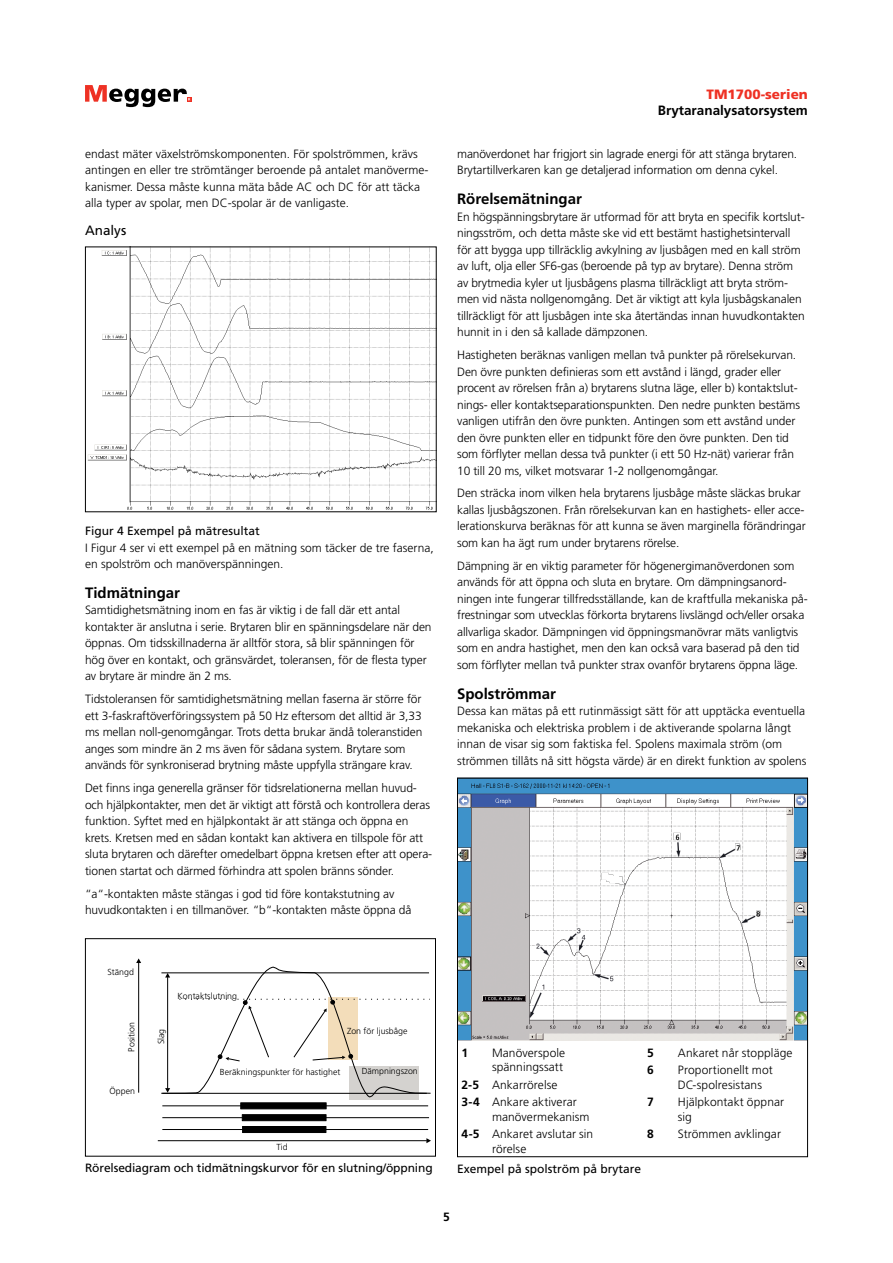
<style>
.page{position:relative;width:893px;height:1263px;background:#fff}
.page>*{position:absolute;margin:0;border:0;box-sizing:border-box;transform-origin:0 0}
.t1{font:700 15px "Frutiger LT Std";color:#000}
.t2{font:700 13.5px "Frutiger LT Std";color:#000}
.t3{font:900 13.5px "Frutiger LT Std";color:#ee3124}
.t4{font:13.5px "Frutiger LT Std";color:#000}
.t5{font:300 12px/16.5px "Frutiger LT Std";letter-spacing:-.01em;color:#000}
.t6{font:12px "Frutiger LT Std";letter-spacing:-.01em;color:#000}
.t7{font:300 12px/14.4px "Frutiger LT Std";letter-spacing:.01em;color:#000}
.t8{font:700 12px "Frutiger LT Std";color:#000}
.t9{font:300 8.7px "Frutiger LT Std";color:#000}
.s1{font-weight:700}
</style>
<div class="page">
<svg style="left:85px;top:85px;width:106px;height:22px"></svg>
<div style="left:349px;top:1066px;width:69px;height:34px;background:#d4d2cf"></div>
<hr style="left:162px;top:1105px;width:266px;height:1px;background:#000">
<hr style="left:162px;top:1117px;width:267px;height:1px;background:#000">
<hr style="left:162px;top:1129px;width:266px;height:1px;background:#000">
<hr style="left:138px;top:962px;width:1px;height:131px;background:#000">
<svg style="left:136px;top:958px;width:5px;height:5px"></svg>
<hr style="left:158px;top:1140px;width:269px;height:1px;background:#000">
<svg style="left:426px;top:1138px;width:5px;height:5px"></svg>
<div style="left:241px;top:1103px;width:85px;height:6px;background:#000"></div>
<div style="left:241px;top:1103px;width:85px;height:6px;border:1px solid #000"></div>
<div style="left:242px;top:1115px;width:84px;height:6px;background:#000"></div>
<div style="left:242px;top:1114px;width:84px;height:7px;border:1px solid #000"></div>
<div style="left:243px;top:1126px;width:83px;height:6px;background:#000"></div>
<div style="left:242px;top:1126px;width:84px;height:6px;border:1px solid #000"></div>
<svg style="left:161px;top:966px;width:270px;height:132px"></svg>
<div style="left:85px;top:938px;width:351px;height:218px;border:1px solid #000"></div>
<img style="left:459px;top:780px;width:347px;height:261px">
<div style="left:457px;top:778px;width:351px;height:379px;border:1px solid #000"></div>
<img style="left:87px;top:249px;width:348px;height:261px">
<p class="t5" style="left:85px;top:146px;width:345px">endast mäter växelströmskomponenten. För spolströmmen, krävs antingen en eller tre strömtänger beroende på antalet manöverme&shy;kanismer. Dessa måste kunna mäta både AC och DC för att täcka alla typer av spolar, men DC-spolar är de vanligaste.</p>
<p class="t4" style="left:85px;top:223px;width:43px">Analys</p>
<p class="t6" style="left:85px;top:524px;width:176px">Figur 4 Exempel på mätresultat</p>
<p class="t5" style="left:85px;top:539px;width:350px">I Figur 4 ser vi ett exempel på en mätning som täcker de tre faserna, en spolström och manöverspänningen.</p>
<p class="t1" style="left:85px;top:584px;width:97px">Tidmätningar</p>
<p class="t5" style="left:85px;top:602px;width:348px">Samtidighetsmätning inom en fas är viktig i de fall där ett antal kontakter är anslutna i serie. Brytaren blir en spänningsdelare när den öppnas. Om tidsskillnaderna är alltför stora, så blir spänningen för hög över en kontakt, och gränsvärdet, toleransen, för de flesta typer av brytare är mindre än 2 ms.</p>
<p class="t5" style="left:85px;top:691px;width:339px">Tidstoleransen för samtidighetsmätning mellan faserna är större för ett 3-faskraftöverföringssystem på 50 Hz eftersom det alltid är 3,33 ms mellan noll-genomgångar. Trots detta brukar ändå toleranstiden anges som mindre än 2 ms även för sådana system. Brytare som används för synkroniserad brytning måste uppfylla strängare krav.</p>
<p class="t5" style="left:85px;top:780px;width:349px">Det finns inga generella gränser för tidsrelationerna mellan huvud&shy;och hjälpkontakter, men det är viktigt att förstå och kontrollera deras funktion. Syftet med en hjälpkontakt är att stänga och öppna en krets. Kretsen med en sådan kontakt kan aktivera en tillspole för att sluta brytaren och därefter omedelbart öppna kretsen efter att opera&shy;tionen startat och därmed förhindra att spolen bränns sönder.</p>
<p class="t5" style="left:85px;top:885px;width:328px">“a“-kontakten måste stängas i god tid före kontakstutning av huvudkontakten i en tillmanöver. “b“-kontakten måste öppna då</p>
<p class="t3" style="left:707px;top:86px;width:103px">TM1700-serien</p>
<p class="t2" style="left:658px;top:102px;width:152px">Brytaranalysatorsystem</p>
<p class="t5" style="left:457px;top:146px;width:342px">manöverdonet har frigjort sin lagrade energi för att stänga brytaren.<br>Brytartillverkaren kan ge detaljerad information om denna cykel.</p>
<p class="t1" style="left:457px;top:190px;width:126px">Rörelsemätningar</p>
<p class="t5" style="left:457px;top:208px;width:349px">En högspänningsbrytare är utformad för att bryta en specifik kortslut&shy;ningsström, och detta måste ske vid ett bestämt hastighetsintervall för att bygga upp tillräcklig avkylning av ljusbågen med en kall ström av luft, olja eller SF6-gas (beroende på typ av brytare). Denna ström av brytmedia kyler ut ljusbågens plasma tillräckligt att bryta ström&shy;men vid nästa nollgenomgång. Det är viktigt att kyla ljusbågskanalen tillräckligt för att ljusbågen inte ska återtändas innan huvudkontakten hunnit in i den så kallade dämpzonen.</p>
<p class="t5" style="left:457px;top:347px;width:344px">Hastigheten beräknas vanligen mellan två punkter på rörelsekurvan.<br>Den övre punkten definieras som ett avstånd i längd, grader eller procent av rörelsen från a) brytarens slutna läge, eller b) kontaktslut&shy;nings- eller kontaktseparationspunkten. Den nedre punkten bestäms vanligen utifrån den övre punkten. Antingen som ett avstånd under den övre punkten eller en tidpunkt före den övre punkten. Den tid som förflyter mellan dessa två punkter (i ett 50 Hz-nät) varierar från 10 till 20 ms, vilket motsvarar 1-2 nollgenomgångar.</p>
<p class="t5" style="left:457px;top:485px;width:350px">Den sträcka inom vilken hela brytarens ljusbåge måste släckas brukar kallas ljusbågszonen. Från rörelsekurvan kan en hastighets- eller acce&shy;lerationskurva beräknas för att kunna se även marginella förändringar som kan ha ägt rum under brytarens rörelse.</p>
<p class="t5" style="left:457px;top:558px;width:352px">Dämpning är en viktig parameter för högenergimanöverdonen som används för att öppna och sluta en brytare. Om dämpningsanord&shy;ningen inte fungerar tillfredsställande, kan de kraftfulla mekaniska på&shy;frestningar som utvecklas förkorta brytarens livslängd och/eller orsaka allvarliga skador. Dämpningen vid öppningsmanövrar mäts vanligtvis som en andra hastighet, men den kan också vara baserad på den tid som förflyter mellan två punkter strax ovanför brytarens öppna läge.</p>
<p class="t1" style="left:457px;top:684px;width:100px">Spolströmmar</p>
<p class="t5" style="left:457px;top:703px;width:351px">Dessa kan mätas på ett rutinmässigt sätt för att upptäcka eventuella mekaniska och elektriska problem i de aktiverande spolarna långt innan de visar sig som faktiska fel. Spolens maximala ström (om strömmen tillåts nå sitt högsta värde) är en direkt funktion av spolens</p>
<p class="t9" style="left:108px;top:967px;width:28px">Stängd</p>
<p class="t9" style="left:127px;top:1051px;width:31px;rotate:-90deg">Position</p>
<p class="t9" style="left:110px;top:1086px;width:27px">Öppen</p>
<p class="t9" style="left:156px;top:1044px;width:17px;rotate:-90deg">Slag</p>
<p class="t9" style="left:178px;top:991px;width:61px">Kontaktslutning</p>
<p class="t9" style="left:347px;top:1026px;width:62px">Zon för ljusbåge</p>
<p class="t9" style="left:220px;top:1067px;width:122px">Beräkningspunkter för hastighet</p>
<p class="t9" style="left:362px;top:1066px;width:58px">Dämpningszon</p>
<p class="t9" style="left:276px;top:1142px;width:13px">Tid</p>
<p class="t6" style="left:85px;top:1161px;width:349px">Rörelsediagram och tidmätningskurvor för en slutning/öppning</p>
<p class="t8" style="left:461px;top:1046px;width:8px">1</p>
<p class="t7" style="left:492px;top:1046px;width:75px">Manöverspole spänningssatt</p>
<p class="t5" style="left:461px;top:1076px;width:117px;line-height:17.5px"><span class="s1">2-5</span> Ankarrörelse<br><span class="s1">3-4</span> Ankare aktiverar</p>
<p class="t5" style="left:461px;top:1108px;width:133px;line-height:17.5px;text-align:right">manövermekanism<br><span class="s1">4-5</span> Ankaret avslutar sin</p>
<p class="t5" style="left:492px;top:1140px;width:36px">rörelse</p>
<p class="t8" style="left:647px;top:1046px;width:8px">5</p>
<p class="t5" style="left:678px;top:1045px;width:116px">Ankaret når stoppläge</p>
<p class="t8" style="left:647px;top:1063px;width:8px">6</p>
<p class="t7" style="left:678px;top:1063px;width:96px">Proportionellt mot<br>DC-spolresistans</p>
<p class="t8" style="left:647px;top:1095px;width:8px">7</p>
<p class="t5" style="left:678px;top:1095px;width:108px;line-height:14.4px">Hjälpkontakt öppnar sig</p>
<p class="t8" style="left:647px;top:1127px;width:8px">8</p>
<p class="t5" style="left:678px;top:1126px;width:105px">Strömmen avklingar</p>
<p class="t6" style="left:457px;top:1162px;width:186px">Exempel på spolström på brytare</p>
<p class="t8" style="left:443px;top:1210px;width:8px">5</p>
</div>
